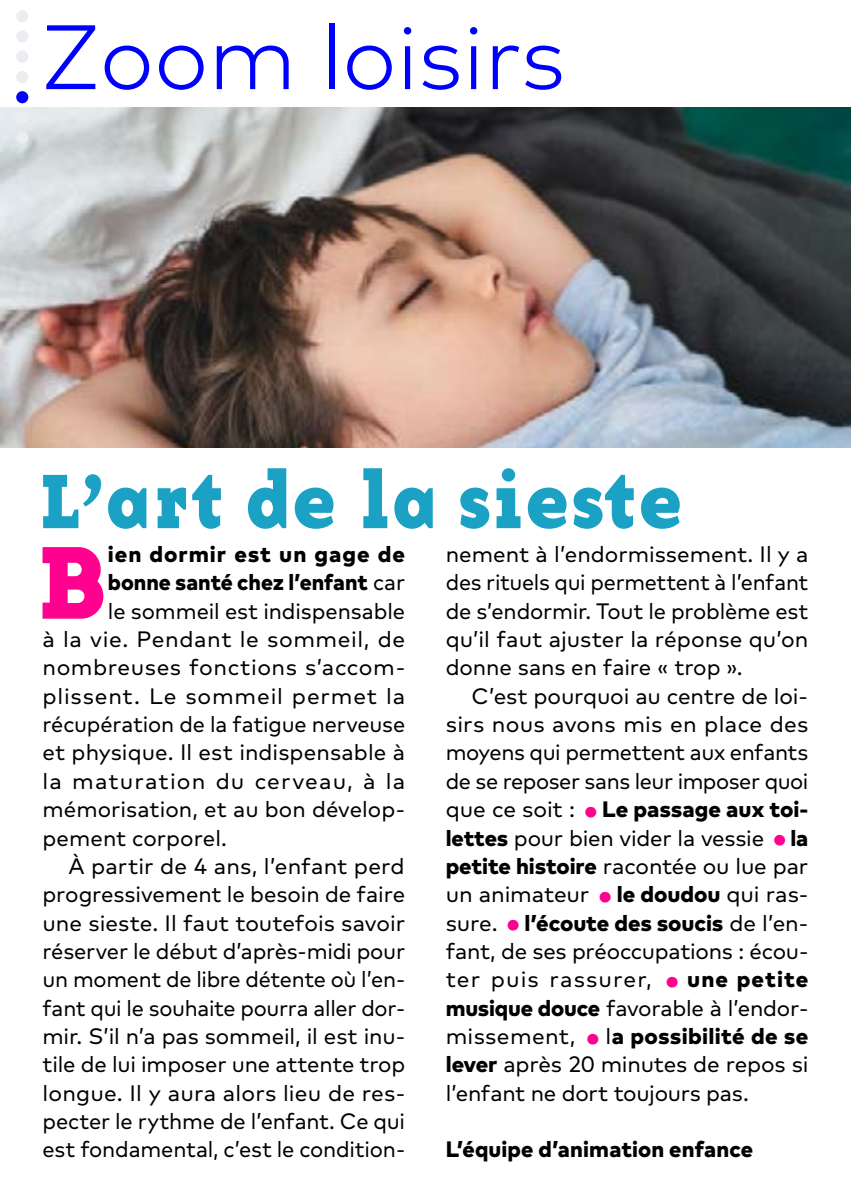
<style>
.page{position:relative;width:851px;height:1191px;background:#fff}
.page>*{position:absolute;margin:0;border:0;box-sizing:border-box;transform-origin:0 0}
.t1{font:107.2px "Base Twelve Serif B";color:#ff008f}
.t2{font:300 91.2px "Mark Pro";color:#00f}
.t3{font:79.8px "Base Twelve Serif B";color:#1ba1c4}
.t4{font:22.2px "Mark Pro";letter-spacing:-.005em;color:#000}
.t5{font:800 22.2px "Mark Pro";color:#000}
.t6{font:22.2px "Mark Pro";letter-spacing:.025em;color:#000}
.t7{font:22.2px "Mark Pro";letter-spacing:.05em;color:#000}
.t8{font:22.2px "Mark Pro";letter-spacing:.035em;color:#000}
.t9{font:800 22.2px "Mark Pro";letter-spacing:.04em;color:#000}
.s1{font-weight:400}
.s2{font-weight:400;font-size:44.6px;color:#ff008f}
.s3{font-weight:800}
.s4{font-size:44.6px;color:#ff008f}
</style>
<div class="page">
<img style="left:0;top:107px;width:850px;height:340px">
<div style="left:16px;top:132px;width:12px;height:12px;background:#ecedf1;border-radius:50%"></div>
<div style="left:16px;top:111px;width:12px;height:13px;background:#ecedf1;border-radius:50%"></div>
<div style="left:16px;top:91px;width:12px;height:12px;background:#00f;border-radius:50%"></div>
<div style="left:16px;top:71px;width:12px;height:12px;background:#ecedf1;border-radius:50%"></div>
<div style="left:16px;top:51px;width:12px;height:12px;background:#ecedf1;border-radius:50%"></div>
<div style="left:16px;top:30px;width:12px;height:13px;background:#ecedf1;border-radius:50%"></div>
<div style="left:16px;top:10px;width:12px;height:12px;background:#ecedf1;border-radius:50%"></div>
<p class="t2" style="left:41px;top:-11px;width:526px">Zoom loisirs</p>
<p class="t3" style="left:38px;top:445px;width:647px">L’art de la sieste</p>
<p class="t1" style="left:36px;top:507px;width:73px">B</p>
<p class="t9" style="left:108px;top:537px;width:299px">ien dormir est un gage de</p>
<p class="t5" style="left:108px;top:565px;width:299px">bonne santé chez l’enfant <span class="s1">car</span></p>
<p class="t4" style="left:108px;top:594px;width:299px">le sommeil est indispensable</p>
<p class="t6" style="left:43px;top:622px;width:364px">à la vie. Pendant le sommeil, de</p>
<p class="t6" style="left:43px;top:651px;width:364px">nombreuses fonctions s’accom-</p>
<p class="t8" style="left:43px;top:679px;width:364px">plissent. Le sommeil permet la</p>
<p class="t4" style="left:43px;top:707px;width:364px">récupération de la fatigue nerveuse</p>
<p class="t4" style="left:43px;top:736px;width:364px">et physique. Il est indispensable à</p>
<p class="t7" style="left:43px;top:764px;width:364px">la maturation du cerveau, à la</p>
<p class="t4" style="left:43px;top:792px;width:364px">mémorisation, et au bon dévelop-</p>
<p class="t4" style="left:43px;top:821px;width:186px">pement corporel.</p>
<p class="t4" style="left:68px;top:849px;width:338px">À partir de 4 ans, l’enfant perd</p>
<p class="t4" style="left:43px;top:877px;width:364px">progressivement le besoin de faire</p>
<p class="t4" style="left:43px;top:906px;width:364px">une sieste. Il faut toutefois savoir</p>
<p class="t4" style="left:43px;top:934px;width:364px">réserver le début d’après-midi pour</p>
<p class="t4" style="left:43px;top:962px;width:364px">un moment de libre détente où l’en-</p>
<p class="t4" style="left:43px;top:991px;width:364px">fant qui le souhaite pourra aller dor-</p>
<p class="t4" style="left:43px;top:1019px;width:364px">mir. S’il n’a pas sommeil, il est inu-</p>
<p class="t4" style="left:43px;top:1047px;width:364px">tile de lui imposer une attente trop</p>
<p class="t4" style="left:43px;top:1076px;width:364px">longue. Il y aura alors lieu de res-</p>
<p class="t4" style="left:43px;top:1104px;width:364px">pecter le rythme de l’enfant. Ce qui</p>
<p class="t4" style="left:43px;top:1133px;width:364px">est fondamental, c’est le condition-</p>
<p class="t4" style="left:445px;top:537px;width:364px">nement à l’endormissement. Il y a</p>
<p class="t4" style="left:445px;top:566px;width:364px">des rituels qui permettent à l’enfant</p>
<p class="t4" style="left:445px;top:594px;width:364px">de s’endormir. Tout le problème est</p>
<p class="t4" style="left:445px;top:622px;width:364px">qu’il faut ajuster la réponse qu’on</p>
<p class="t4" style="left:445px;top:651px;width:298px">donne sans en faire « trop ».</p>
<p class="t4" style="left:471px;top:679px;width:338px">C’est pourquoi au centre de loi-</p>
<p class="t4" style="left:445px;top:707px;width:364px">sirs nous avons mis en place des</p>
<p class="t4" style="left:445px;top:736px;width:364px">moyens qui permettent aux enfants</p>
<p class="t4" style="left:445px;top:764px;width:364px">de se reposer sans leur imposer quoi</p>
<p class="t5" style="left:445px;top:792px;width:364px"><span class="s1">que ce soit :</span> <span class="s2">•</span>Le passage aux toi-</p>
<p class="t4" style="left:445px;top:821px;width:364px"><span class="s3">lettes</span> pour bien vider la vessie <span class="s4">•</span><span class="s3">la</span></p>
<p class="t4" style="left:445px;top:849px;width:364px"><span class="s3">petite histoire</span> racontée ou lue par</p>
<p class="t4" style="left:445px;top:877px;width:364px">un animateur <span class="s4">•</span><span class="s3">le doudou</span> qui ras-</p>
<p class="t5" style="left:445px;top:905px;width:364px"><span class="s1">sure.</span> <span class="s2">•</span>l’écoute des soucis <span class="s1">de l’en-</span></p>
<p class="t4" style="left:445px;top:934px;width:364px">fant, de ses préoccupations : écou-</p>
<p class="t7" style="left:445px;top:962px;width:364px">ter puis rassurer, <span class="s4">•</span> <span class="s3">une petite</span></p>
<p class="t4" style="left:445px;top:991px;width:364px"><span class="s3">musique douce</span> favorable à l’endor-</p>
<p class="t5" style="left:445px;top:1019px;width:364px"><span class="s1">missement,</span> <span class="s2">•</span> <span class="s1">l</span>a possibilité de se</p>
<p class="t4" style="left:445px;top:1047px;width:364px"><span class="s3">lever</span> après 20 minutes de repos si</p>
<p class="t4" style="left:445px;top:1076px;width:305px">l’enfant ne dort toujours pas.</p>
<p class="t5" style="left:445px;top:1132px;width:309px">L’équipe d’animation enfance</p>
</div>
